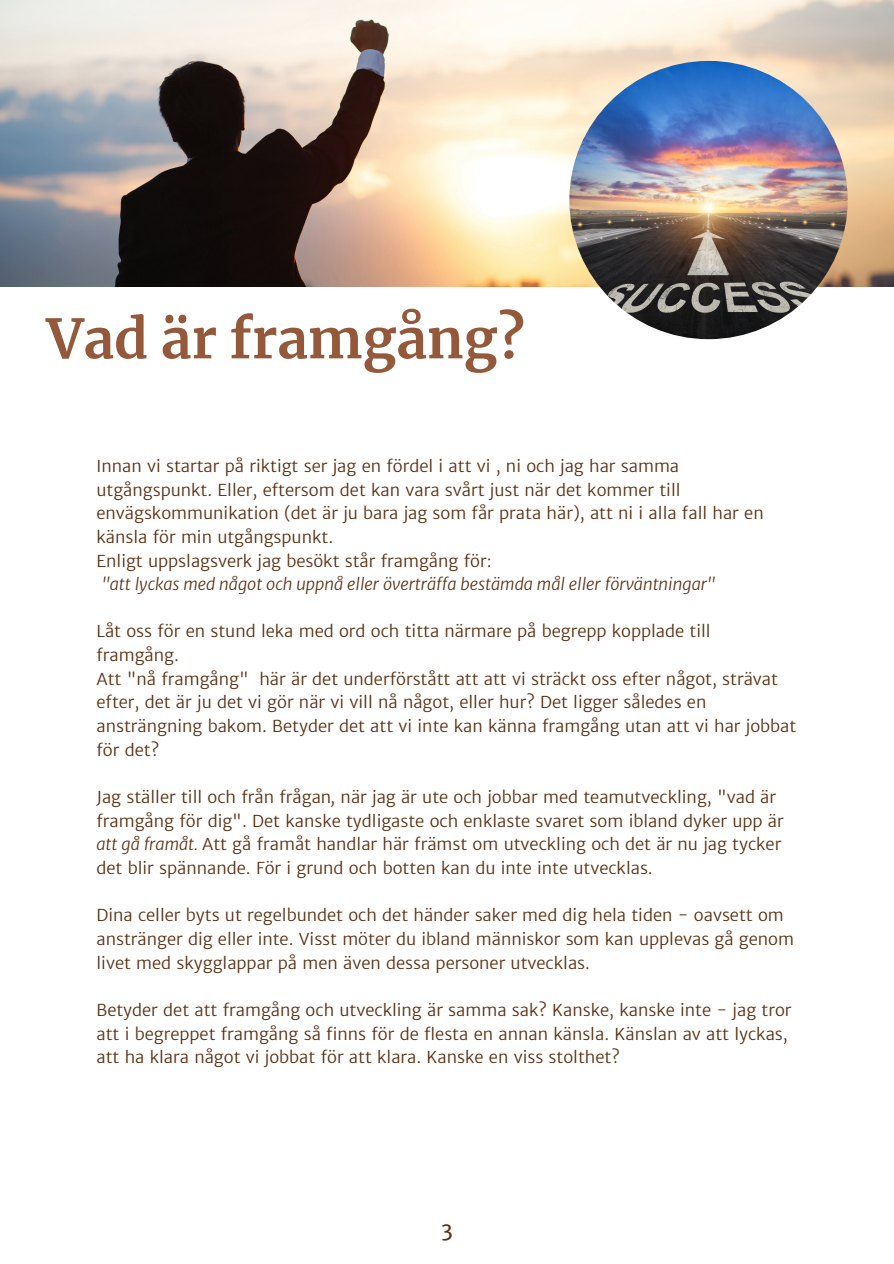
<style>
.page{position:relative;width:894px;height:1264px;background:#fff}
.page>*{position:absolute;margin:0;border:0;box-sizing:border-box;transform-origin:0 0}
.t1{font:700 54px "Merriweather";color:#94583a}
.t2{font:21px "Merriweather Sans";color:#5b3013}
.t3{font:300 16.5px/23.7px "Merriweather Sans";color:#5b3013}
.t4{font:italic 300 16.5px "Merriweather Sans";color:#5b3013}
.s1{font-style:italic}
</style>
<div class="page">
<img style="left:0;top:0;width:893px;height:286px">
<img style="left:569px;top:61px;width:278px;height:278px;border-radius:50%">
<p class="t1" style="left:46px;top:305px;width:479px">Vad är framgång?</p>
<p class="t3" style="left:96px;top:454px;width:668px">Innan vi startar på riktigt ser jag en fördel i att vi , ni och jag har samma utgångspunkt. Eller, eftersom det kan vara svårt just när det kommer till envägskommunikation (det är ju bara jag som får prata här), att ni i alla fall har en känsla för min utgångspunkt.</p>
<p class="t3" style="left:96px;top:549px;width:396px">Enligt uppslagsverk jag besökt står framgång för:</p>
<p class="t4" style="left:102px;top:574px;width:614px">"att lyckas med något och uppnå eller överträffa bestämda mål eller förväntningar"</p>
<p class="t3" style="left:96px;top:619px;width:615px">Låt oss för en stund leka med ord och titta närmare på begrepp kopplade till framgång.</p>
<p class="t3" style="left:96px;top:667px;width:701px">Att "nå framgång" här är det underförstått att att vi sträckt oss efter något, strävat efter, det är ju det vi gör när vi vill nå något, eller hur? Det ligger således en ansträngning bakom. Betyder det att vi inte kan känna framgång utan att vi har jobbat för det?</p>
<p class="t3" style="left:96px;top:785px;width:688px">Jag ställer till och från frågan<span class="s1">,</span> när jag är ute och jobbar med teamutveckling, "vad är framgång för dig". Det kanske tydligaste och enklaste svaret som ibland dyker upp är <span class="s1">att gå framåt.</span> Att gå framåt handlar här främst om utveckling och det är nu jag tycker det blir spännande. För i grund och botten kan du inte inte utvecklas.</p>
<p class="t3" style="left:96px;top:903px;width:699px">Dina celler byts ut regelbundet och det händer saker med dig hela tiden - oavsett om anstränger dig eller inte. Visst möter du ibland människor som kan upplevas gå genom livet med skygglappar på men även dessa personer utvecklas.</p>
<p class="t3" style="left:96px;top:998px;width:696px">Betyder det att framgång och utveckling är samma sak? Kanske, kanske inte - jag tror att i begreppet framgång så finns för de flesta en annan känsla. Känslan av att lyckas, att ha klara något vi jobbat för att klara. Kanske en viss stolthet?</p>
<p class="t2" style="left:441px;top:1215px;width:13px">3</p>
</div>
